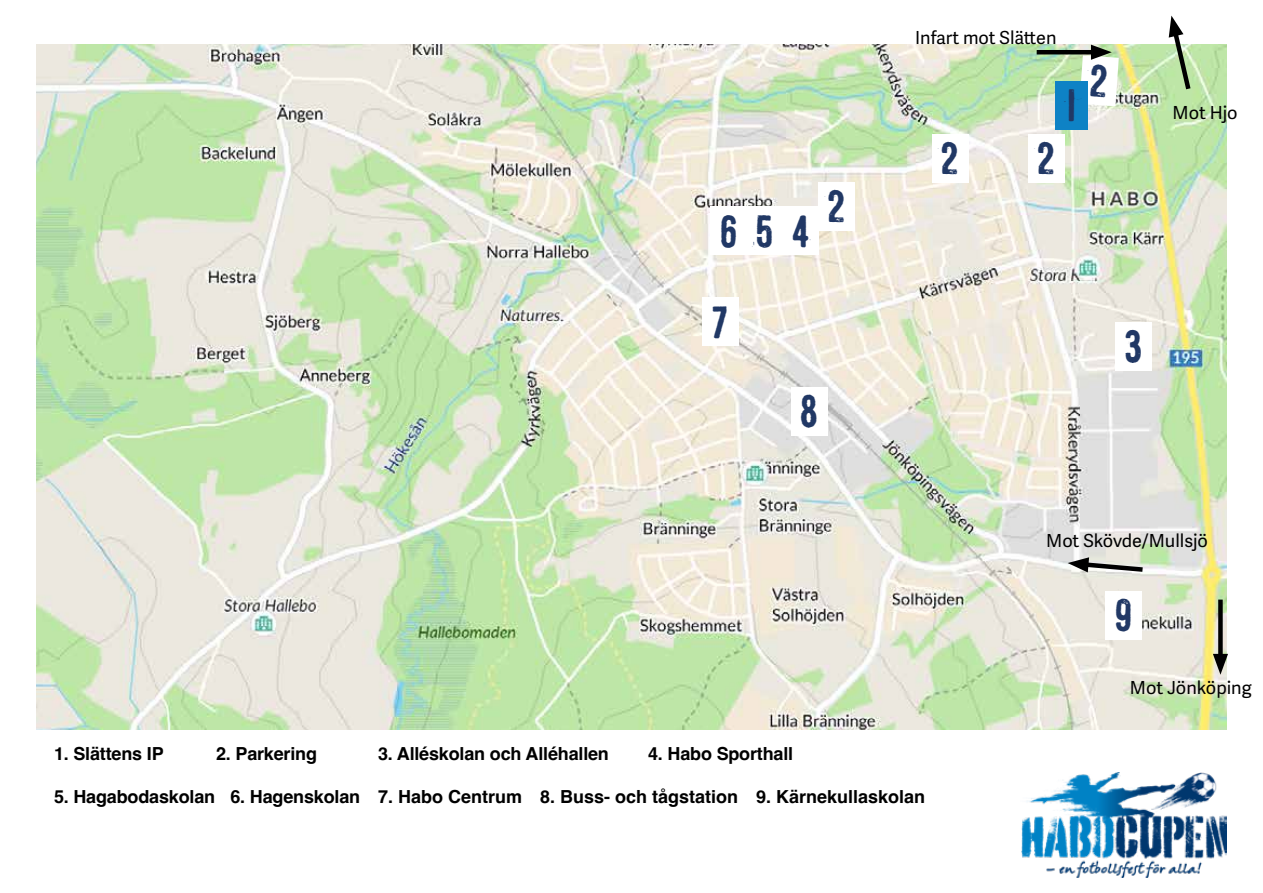
<style>
.page{position:relative;width:1263px;height:893px;background:#fff}
.page>*{position:absolute;margin:0;border:0;box-sizing:border-box;transform-origin:0 0}
.t1{font:45px/90.9px "Shoemaker";color:#213865}
.t2{font:700 18px "Helvetica";letter-spacing:-.01em;color:#000}
.t3{font:18px "Adelle Sans";color:#000}
</style>
<div class="page">
<img style="left:36px;top:45px;width:1191px;height:684px">
<div style="left:1056px;top:81px;width:32px;height:48px;background:#0e82c5"></div>
<div style="left:1115px;top:322px;width:36px;height:48px;background:#fff"></div>
<div style="left:1106px;top:591px;width:36px;height:49px;background:#fff"></div>
<div style="left:782px;top:207px;width:37px;height:48px;background:#fff"></div>
<div style="left:746px;top:207px;width:36px;height:48px;background:#fff"></div>
<div style="left:710px;top:207px;width:36px;height:48px;background:#fff"></div>
<div style="left:702px;top:298px;width:36px;height:48px;background:#fff"></div>
<div style="left:791px;top:387px;width:36px;height:48px;background:#fff"></div>
<div style="left:1028px;top:134px;width:36px;height:48px;background:#fff"></div>
<div style="left:932px;top:134px;width:36px;height:48px;background:#fff"></div>
<div style="left:819px;top:182px;width:36px;height:49px;background:#fff"></div>
<img style="left:1021px;top:773px;width:206px;height:104px">
<div style="left:1218px;top:600px;width:5px;height:62px;background:#000"></div>
<svg style="left:1213px;top:654px;width:15px;height:21px"></svg>
<svg style="left:1068px;top:557px;width:79px;height:17px"></svg>
<svg style="left:1169px;top:16px;width:25px;height:78px"></svg>
<hr style="left:1037px;top:50px;width:62px;height:4px;background:#000">
<svg style="left:1079px;top:45px;width:40px;height:61px"></svg>
<h1 class="t1" style="left:711px;top:184px;width:100px">654<br>7</h1>
<h1 class="t1" style="left:827px;top:160px;width:20px">2</h1>
<h1 class="t1" style="left:799px;top:364px;width:21px">8</h1>
<p class="t3" style="left:915px;top:24px;width:143px">Infart mot Slätten</p>
<h1 class="t1" style="left:941px;top:111px;width:20px">2</h1>
<h1 class="t1" style="left:1037px;top:111px;width:20px">2</h1>
<h1 class="t1" style="left:1064px;top:58px;width:17px">1</h1>
<p class="t3" style="left:1172px;top:99px;width:66px">Mot Hjo</p>
<h1 class="t1" style="left:1124px;top:299px;width:20px">3</h1>
<p class="t3" style="left:1046px;top:528px;width:163px">Mot Skövde/Mullsjö</p>
<h1 class="t1" style="left:1114px;top:568px;width:20px">9</h1>
<p class="t3" style="left:1130px;top:675px;width:123px">Mot Jönköping</p>
<p class="t2" style="left:54px;top:742px;width:111px">1. Slättens IP</p>
<p class="t2" style="left:216px;top:742px;width:103px">2. Parkering</p>
<p class="t2" style="left:378px;top:742px;width:232px">3. Alléskolan och Alléhallen</p>
<p class="t2" style="left:648px;top:742px;width:147px">4. Habo Sporthall</p>
<p class="t2" style="left:54px;top:786px;width:873px">5. Hagabodaskolan 6. Hagenskolan 7. Habo Centrum 8. Buss- och tågstation 9. Kärnekullaskolan</p>
</div>
